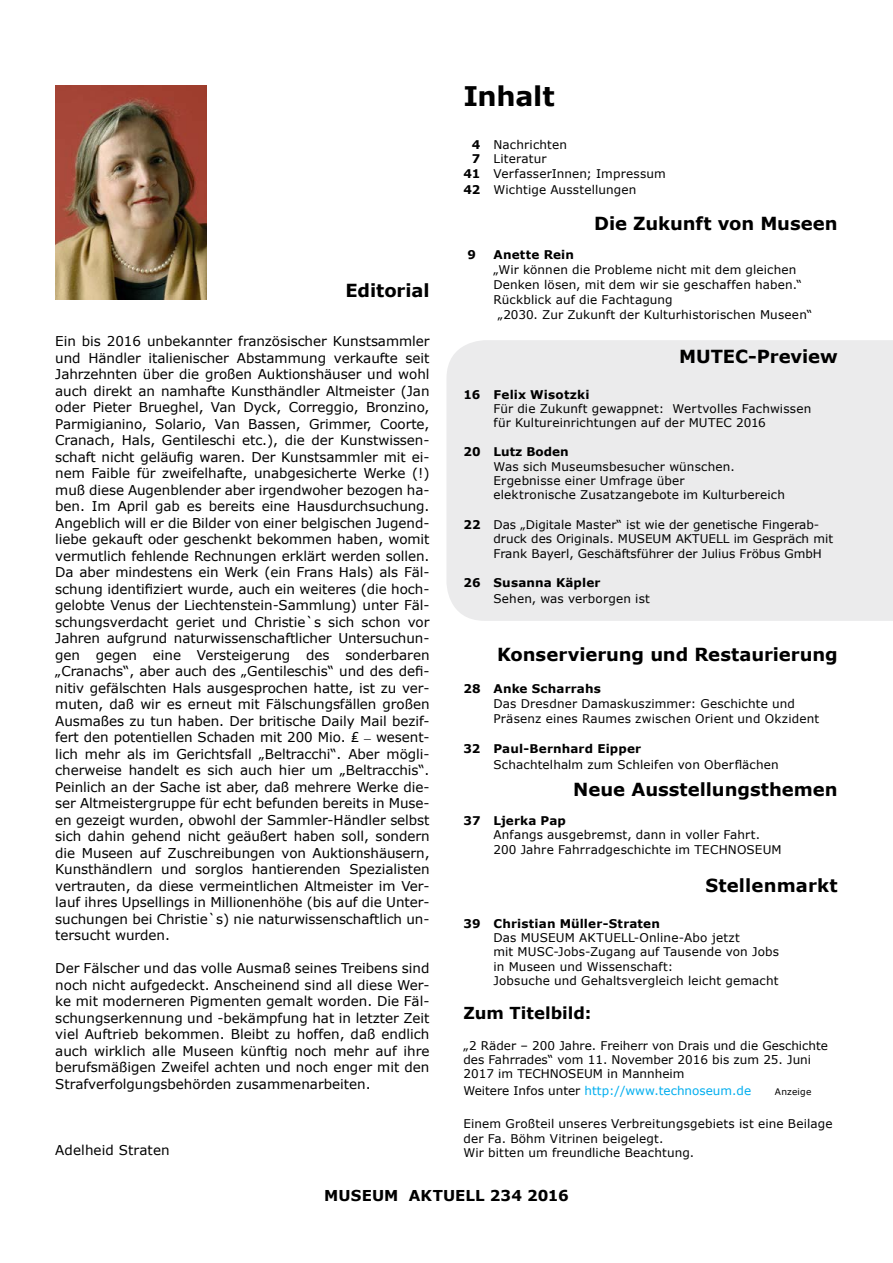
<style>
.page{position:relative;width:893px;height:1263px;background:#fff}
.page>*{position:absolute;margin:0;border:0;box-sizing:border-box;transform-origin:0 0}
.t1{font:700 27px "Verdana";letter-spacing:-.01em;color:#000}
.t2{font:700 18px "Verdana";color:#000}
.t3{font:700 16.5px "Verdana";color:#000}
.t4{font:700 15px "Verdana";letter-spacing:.005em;color:#000}
.t5{font:13.5px/16.5px "Verdana";color:#000;text-align:justify}
.t6{font:12px/14.4px "Verdana";letter-spacing:.01em;color:#000}
.t7{font:700 12px "Verdana";letter-spacing:.01em;color:#000}
.t8{font:12px "Verdana";color:#00aeef}
.t9{font:9px "Verdana";letter-spacing:.02em;color:#000}
.s1{font-family:"Garamond"}
.s2{font-weight:700}
.s3{color:#000}
</style>
<div class="page">
<div style="left:446px;top:340px;width:447px;height:281px;background:#ebebec"></div>
<img style="left:55px;top:85px;width:151px;height:214px">
<h2 class="t2" style="left:345px;top:278px;width:86px">Editorial</h2>
<p class="t5" style="left:55px;top:333px;width:376px">Ein bis 2016 unbekannter französischer Kunstsammler und Händler italienischer Abstammung verkaufte seit Jahrzehnten über die großen Auktionshäuser und wohl auch direkt an namhafte Kunsthändler Altmeister (Jan oder Pieter Brueghel, Van Dyck, Correggio, Bronzino, Parmigianino, Solario, Van Bassen, Grimmer, Coorte, Cranach, Hals, Gentileschi etc.), die der Kunstwissen&shy;schaft nicht geläufig waren. Der Kunstsammler mit ei&shy;nem Faible für zweifelhafte, unabgesicherte Werke (!) muß diese Augenblender aber irgendwoher bezogen ha&shy;ben. Im April gab es bereits eine Hausdurchsuchung.<br>Angeblich will er die Bilder von einer belgischen Jugend&shy;liebe gekauft oder geschenkt bekommen haben, womit vermutlich fehlende Rechnungen erklärt werden sollen.<br>Da aber mindestens ein Werk (ein Frans Hals) als Fäl&shy;schung identifiziert wurde, auch ein weiteres (die hoch&shy;gelobte Venus der Liechtenstein-Sammlung) unter Fäl&shy;schungsverdacht geriet und Christie`s sich schon vor Jahren aufgrund naturwissenschaftlicher Untersuchun&shy;gen gegen eine Versteigerung des sonderbaren „Cranachs“, aber auch des „Gentileschis“ und des defi&shy;nitiv gefälschten Hals ausgesprochen hatte, ist zu ver&shy;muten, daß wir es erneut mit Fälschungsfällen großen Ausmaßes zu tun haben. Der britische Daily Mail bezif&shy;fert den potentiellen Schaden mit 200 Mio. ₤ <span class="s1">–</span> wesent&shy;lich mehr als im Gerichtsfall „Beltracchi“. Aber mögli&shy;cherweise handelt es sich auch hier um „Beltracchis“.<br>Peinlich an der Sache ist aber, daß mehrere Werke die&shy;ser Altmeistergruppe für echt befunden bereits in Muse&shy;en gezeigt wurden, obwohl der Sammler-Händler selbst sich dahin gehend nicht geäußert haben soll, sondern die Museen auf Zuschreibungen von Auktionshäusern, Kunsthändlern und sorglos hantierenden Spezialisten vertrauten, da diese vermeintlichen Altmeister im Ver&shy;lauf ihres Upsellings in Millionenhöhe (bis auf die Unter&shy;suchungen bei Christie`s) nie naturwissenschaftlich un&shy;tersucht wurden.</p>
<p class="t5" style="left:55px;top:960px;width:376px">Der Fälscher und das volle Ausmaß seines Treibens sind noch nicht aufgedeckt. Anscheinend sind all diese Wer&shy;ke mit moderneren Pigmenten gemalt worden. Die Fäl&shy;schungserkennung und -bekämpfung hat in letzter Zeit viel Auftrieb bekommen. Bleibt zu hoffen, daß endlich auch wirklich alle Museen künftig noch mehr auf ihre berufsmäßigen Zweifel achten und noch enger mit den Strafverfolgungsbehörden zusammenarbeiten.</p>
<p class="t5" style="left:55px;top:1141px;width:116px">Adelheid Straten</p>
<h1 class="t1" style="left:463px;top:77px;width:93px">Inhalt</h1>
<p class="t6" style="left:472px;top:137px;width:97px"><span class="s2">4</span> Nachrichten</p>
<p class="t6" style="left:472px;top:152px;width:76px"><span class="s2">7</span> Literatur</p>
<p class="t6" style="left:463px;top:166px;width:204px"><span class="s2">41</span> VerfasserInnen; Impressum</p>
<p class="t6" style="left:463px;top:182px;width:174px"><span class="s2">42</span> Wichtige Ausstellungen</p>
<h2 class="t2" style="left:594px;top:211px;width:245px">Die Zukunft von Museen</h2>
<p class="t7" style="left:468px;top:246px;width:10px">9</p>
<p class="t7" style="left:493px;top:246px;width:82px">Anette Rein</p>
<p class="t6" style="left:493px;top:263px;width:305px">„Wir können die Probleme nicht mit dem gleichen</p>
<p class="t6" style="left:493px;top:278px;width:310px">Denken lösen, mit dem wir sie geschaffen haben.“</p>
<p class="t6" style="left:493px;top:293px;width:181px">Rückblick auf die Fachtagung</p>
<p class="t6" style="left:498px;top:308px;width:316px">„2030. Zur Zukunft der Kulturhistorischen Museen“</p>
<h2 class="t2" style="left:679px;top:343px;width:160px">MUTEC-Preview</h2>
<p class="t7" style="left:463px;top:386px;width:128px">16 Felix Wisotzki</p>
<p class="t6" style="left:493px;top:401px;width:319px">Für die Zukunft gewappnet: Wertvolles Fachwissen für Kultureinrichtungen auf der MUTEC 2016</p>
<p class="t7" style="left:463px;top:443px;width:107px">20 Lutz Boden</p>
<p class="t6" style="left:493px;top:459px;width:293px">Was sich Museumsbesucher wünschen.<br>Ergebnisse einer Umfrage über<br>elektronische Zusatzangebote im Kulturbereich</p>
<p class="t6" style="left:493px;top:517px;width:341px;text-indent:-30px"><span class="s2">22</span> Das „Digitale Master“ ist wie der genetische Fingerab&shy;druck des Originals. MUSEUM AKTUELL im Gespräch mit<br>Frank Bayerl, Geschäftsführer der Julius Fröbus GmbH</p>
<p class="t7" style="left:463px;top:574px;width:139px">26 Susanna Käpler</p>
<p class="t6" style="left:493px;top:591px;width:158px">Sehen, was verborgen ist</p>
<h2 class="t2" style="left:497px;top:642px;width:342px">Konservierung und Restaurierung</h2>
<p class="t7" style="left:463px;top:680px;width:139px">28 Anke Scharrahs</p>
<p class="t6" style="left:493px;top:695px;width:327px;line-height:15px">Das Dresdner Damaskuszimmer: Geschichte und<br>Präsenz eines Raumes zwischen Orient und Okzident</p>
<p class="t7" style="left:463px;top:740px;width:179px">32 Paul-Bernhard Eipper</p>
<p class="t6" style="left:493px;top:757px;width:287px">Schachtelhalm zum Schleifen von Oberflächen</p>
<h2 class="t2" style="left:573px;top:777px;width:266px">Neue Ausstellungsthemen</h2>
<p class="t7" style="left:463px;top:812px;width:104px">37 Ljerka Pap</p>
<p class="t6" style="left:493px;top:827px;width:290px">Anfangs ausgebremst, dann in voller Fahrt.<br>200 Jahre Fahrradgeschichte im TECHNOSEUM</p>
<h2 class="t2" style="left:705px;top:872px;width:134px">Stellenmarkt</h2>
<p class="t7" style="left:463px;top:915px;width:198px">39 Christian Müller-Straten</p>
<p class="t6" style="left:493px;top:930px;width:287px">Das MUSEUM AKTUELL-Online-Abo jetzt<br>mit MUSC-Jobs-Zugang auf Tausende von Jobs in Museen und Wissenschaft:<br>Jobsuche und Gehaltsvergleich leicht gemacht</p>
<p class="t3" style="left:463px;top:1001px;width:129px">Zum Titelbild:</p>
<p class="t6" style="left:463px;top:1038px;width:366px">„2 Räder – 200 Jahre. Freiherr von Drais und die Geschichte des Fahrrades“ vom 11. November 2016 bis zum 25. Juni<br>2017 im TECHNOSEUM in Mannheim</p>
<p class="t8" style="left:463px;top:1082px;width:289px"><span class="s3">Weitere Infos unter</span> http://www.technoseum.de</p>
<p class="t9" style="left:775px;top:1085px;width:38px">Anzeige</p>
<p class="t6" style="left:463px;top:1117px;width:371px">Einem Großteil unseres Verbreitungsgebiets ist eine Beilage der Fa. Böhm Vitrinen beigelegt.<br>Wir bitten um freundliche Beachtung.</p>
<p class="t4" style="left:324px;top:1185px;width:246px">MUSEUM AKTUELL 234 2016</p>
</div>
